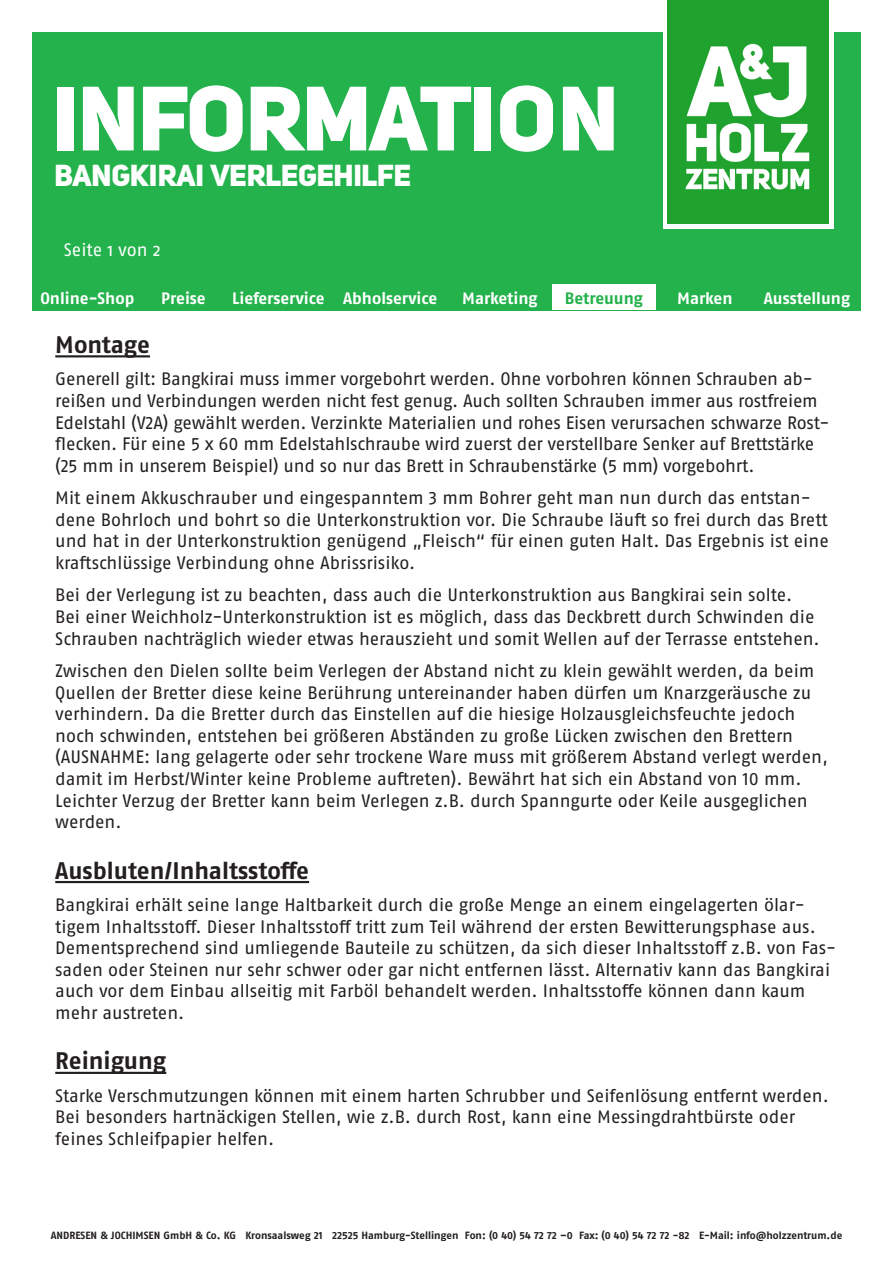
<style>
.page{position:relative;width:893px;height:1263px;background:#fff}
.page>*{position:absolute;margin:0;border:0;box-sizing:border-box;transform-origin:0 0}
.t1{font:90px "Uni Sans Heavy";letter-spacing:-.01em;color:#fff}
.t2{font:30px "Uni Sans Heavy";color:#fff}
.t3{font:700 24px "Fago Pro";letter-spacing:-.005em;color:#231f20}
.t4{font:18px/21.6px "Fago Pro";letter-spacing:-.005em;color:#231f20}
.t5{font:18px "Fago Pro";letter-spacing:-.005em;color:#fff}
.t6{font:700 16.5px "Fago Pro";color:#fff}
.t7{font:700 16.5px "Fago Pro";letter-spacing:-.01em;color:#23b24b}
.t8{font:700 10.5px "Fago Pro";color:#231f20}
</style>
<div class="page">
<div style="left:32px;top:32px;width:829px;height:278px;background:#23b24b"></div>
<svg style="left:663px;top:0;width:170px;height:228px;background:#e0f2e2"></svg>
<div style="left:668px;top:0;width:161px;height:15px;background:#1fa22e"></div>
<img style="left:668px;top:15px;width:161px;height:208px">
<div style="left:552px;top:285px;width:104px;height:25px;background:#fff"></div>
<hr style="left:55px;top:355px;width:95px;height:2px;background:#231f20">
<hr style="left:55px;top:881px;width:254px;height:2px;background:#231f20">
<hr style="left:55px;top:1072px;width:111px;height:2px;background:#231f20">
<h1 class="t1" style="left:55px;top:64px;width:568px">INFORMATION</h1>
<h2 class="t2" style="left:55px;top:158px;width:358px">BANGKIRAI VERLEGEHILFE</h2>
<p class="t5" style="left:64px;top:239px;width:99px">Seite 1 von 2</p>
<p class="t6" style="left:40px;top:288px;width:96px">Online-Shop</p>
<p class="t6" style="left:161px;top:288px;width:46px">Preise</p>
<p class="t6" style="left:232px;top:288px;width:207px">Lieferservice Abholservice</p>
<p class="t6" style="left:462px;top:288px;width:77px">Marketing</p>
<p class="t7" style="left:565px;top:288px;width:80px">Betreuung</p>
<p class="t6" style="left:677px;top:288px;width:57px">Marken</p>
<p class="t6" style="left:764px;top:288px;width:88px">Ausstellung</p>
<h3 class="t3" style="left:55px;top:330px;width:96px">Montage</h3>
<p class="t4" style="left:55px;top:368px;width:776px">Generell gilt: Bangkirai muss immer vorgebohrt werden. Ohne vorbohren können Schrauben ab&shy;reißen und Verbindungen werden nicht fest genug. Auch sollten Schrauben immer aus rostfreiem Edelstahl (V2A) gewählt werden. Verzinkte Materialien und rohes Eisen verursachen schwarze Rost&shy;flecken. Für eine 5 x 60 mm Edelstahlschraube wird zuerst der verstellbare Senker auf Brettstärke (25 mm in unserem Beispiel) und so nur das Brett in Schraubenstärke (5 mm) vorgebohrt.</p>
<p class="t4" style="left:55px;top:487px;width:775px">Mit einem Akkuschrauber und eingespanntem 3 mm Bohrer geht man nun durch das entstan&shy;dene Bohrloch und bohrt so die Unterkonstruktion vor. Die Schraube läuft so frei durch das Brett und hat in der Unterkonstruktion genügend „Fleisch“ für einen guten Halt. Das Ergebnis ist eine kraftschlüssige Verbindung ohne Abrissrisiko.</p>
<p class="t4" style="left:55px;top:584px;width:766px">Bei der Verlegung ist zu beachten, dass auch die Unterkonstruktion aus Bangkirai sein solte.<br>Bei einer Weichholz-Unterkonstruktion ist es möglich, dass das Deckbrett durch Schwinden die<br>Schrauben nachträglich wieder etwas herauszieht und somit Wellen auf der Terrasse entstehen.</p>
<p class="t4" style="left:55px;top:660px;width:774px">Zwischen den Dielen sollte beim Verlegen der Abstand nicht zu klein gewählt werden, da beim Quellen der Bretter diese keine Berührung untereinander haben dürfen um Knarzgeräusche zu verhindern. Da die Bretter durch das Einstellen auf die hiesige Holzausgleichsfeuchte jedoch noch schwinden, entstehen bei größeren Abständen zu große Lücken zwischen den Brettern (AUSNAHME: lang gelagerte oder sehr trockene Ware muss mit größerem Abstand verlegt werden, damit im Herbst/Winter keine Probleme auftreten). Bewährt hat sich ein Abstand von 10 mm.<br>Leichter Verzug der Bretter kann beim Verlegen z.B. durch Spanngurte oder Keile ausgeglichen werden.</p>
<h3 class="t3" style="left:55px;top:856px;width:255px">Ausbluten/Inhaltsstoffe</h3>
<p class="t4" style="left:55px;top:894px;width:782px">Bangkirai erhält seine lange Haltbarkeit durch die große Menge an einem eingelagerten ölar&shy;tigem Inhaltsstoff. Dieser Inhaltsstoff tritt zum Teil während der ersten Bewitterungsphase aus.<br>Dementsprechend sind umliegende Bauteile zu schützen, da sich dieser Inhaltsstoff z.B. von Fas&shy;saden oder Steinen nur sehr schwer oder gar nicht entfernen lässt. Alternativ kann das Bangkirai auch vor dem Einbau allseitig mit Farböl behandelt werden. Inhaltsstoffe können dann kaum mehr austreten.</p>
<h3 class="t3" style="left:55px;top:1046px;width:113px">Reinigung</h3>
<p class="t4" style="left:55px;top:1085px;width:775px">Starke Verschmutzungen können mit einem harten Schrubber und Seifenlösung entfernt werden.<br>Bei besonders hartnäckigen Stellen, wie z.B. durch Rost, kann eine Messingdrahtbürste oder feines Schleifpapier helfen.</p>
<p class="t8" style="left:51px;top:1229px;width:793px">ANDRESEN &amp; JOCHIMSEN GmbH &amp; Co. KG Kronsaalsweg 21 22525 Hamburg-Stellingen Fon: (0 40) 54 72 72 –0 Fax: (0 40) 54 72 72 -82 E-Mail: info@holzzentrum.de</p>
</div>
